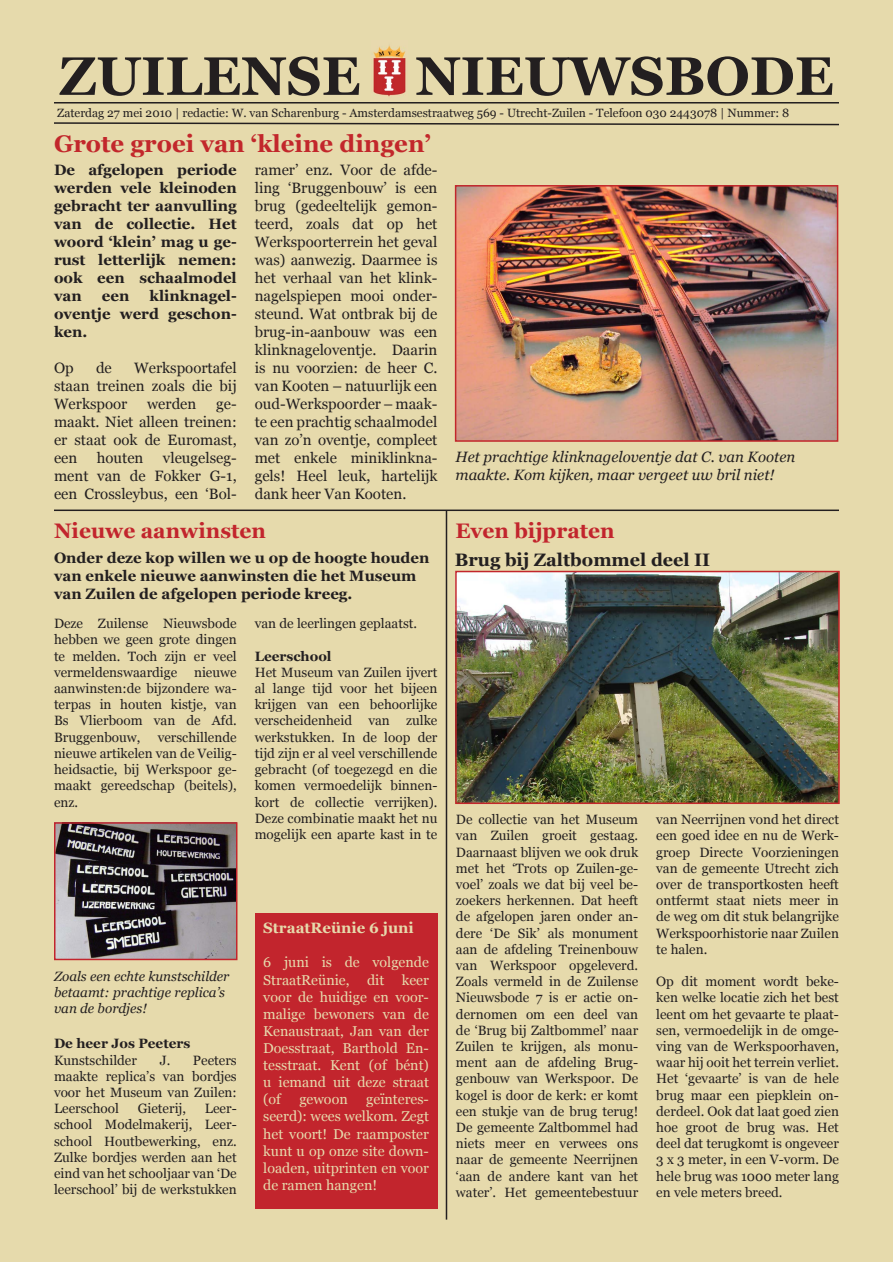
<style>
.page{position:relative;width:893px;height:1263px;background:#fff}
.page>*{position:absolute;margin:0;border:0;box-sizing:border-box;transform-origin:0 0}
.t1{font:700 54px "Georgia";color:#231f20}
.t2{font:700 24px "Georgia";color:#c2272b}
.t3{font:700 21px "Georgia";color:#c2252d}
.t4{font:700 18px "Georgia";color:#231f20}
.t5{font:15px/18px "Georgia";color:#231f20;text-align:justify}
.t6{font:700 15px/18px "Georgia";color:#231f20;text-align:justify}
.t7{font:italic 15px/18px "Georgia";color:#231f20}
.t8{font:700 15px "Georgia";color:#e6daac}
.t9{font:14.25px/17.1px "Georgia";color:#e6daac;text-align:justify}
.t10{font:13.5px/16.2px "Georgia";color:#231f20;text-align:justify}
.t11{font:italic 13.5px/16.2px "Georgia";color:#231f20}
.t12{font:700 13.5px "Georgia";color:#231f20}
.t13{font:12px "Georgia";color:#231f20}
</style>
<div class="page">
<div style="left:0;top:0;width:893px;height:1262px;background:#e6daac"></div>
<img style="left:371px;top:41px;width:37px;height:60px">
<hr style="left:54px;top:102px;width:785px;height:2px;background:#231f20">
<svg style="left:52px;top:122px;width:788px;height:4px;background:#9c9377"></svg>
<img style="left:458px;top:188px;width:377px;height:251px">
<div style="left:455px;top:185px;width:383px;height:257px;border:2px solid #c2272b"></div>
<hr style="left:54px;top:509px;width:785px;height:2px;background:#231f20">
<hr style="left:446px;top:510px;width:1px;height:709px;background:#231f20">
<div style="left:255px;top:913px;width:182px;height:296px;background:#c2252d"></div>
<img style="left:57px;top:825px;width:177px;height:132px">
<div style="left:54px;top:822px;width:183px;height:138px;border:2px solid #c2252d"></div>
<img style="left:458px;top:574px;width:379px;height:227px">
<div style="left:455px;top:571px;width:385px;height:233px;border:2px solid #c2272b"></div>
<p class="t1" style="left:59px;top:41px;width:776px">ZUILENSE NIEUWSBODE</p>
<p class="t13" style="left:57px;top:106px;width:734px">Zaterdag 27 mei 2010 | redactie: W. van Scharenburg - Amsterdamsestraatweg 569 - Utrecht-Zuilen - Telefoon 030 2443078 | Nummer: 8</p>
<p class="t2" style="left:54px;top:128px;width:378px">Grote groei van ‘kleine dingen’</p>
<p class="t6" style="left:54px;top:161px;width:184px">De afgelopen periode werden vele kleinoden gebracht ter aanvulling van de collectie. Het woord ‘klein’ mag u ge&shy;rust letterlijk nemen: ook een schaalmodel van</p>
<p class="t5" style="left:255px;top:161px;width:184px">ramer’ enz. Voor de afde&shy;ling ‘Bruggenbouw’ is een brug (gedeeltelijk gemon&shy;teerd, zoals dat op het Werkspoorterrein het geval was) aanwezig. Daarmee is het verhaal van het klink&shy;nagelspiepen mooi onder&shy;steund. Wat ontbrak bij de brug-in-aanbouw was een klinknageloventje. Daarin is nu voorzien: de heer C. van Kooten – natuurlijk een oud-Werkspoorder – maak&shy;te een prachtig schaalmodel van zo’n oventje, compleet met enkele miniklinkna&shy;gels! Heel leuk, hartelijk dank heer Van Kooten.</p>
<p class="t6" style="left:54px;top:287px;width:184px;text-indent:96px">klinknagel&shy;oventje werd geschon&shy;ken.</p>
<p class="t5" style="left:54px;top:359px;width:21px">Op</p>
<p class="t5" style="left:96px;top:359px;width:17px">de</p>
<p class="t6" style="left:102px;top:287px;width:29px">een</p>
<p class="t5" style="left:54px;top:359px;width:184px;text-indent:80px">Werkspoortafel staan treinen zoals die bij Werkspoor</p>
<p class="t5" style="left:147px;top:395px;width:51px">werden</p>
<p class="t5" style="left:54px;top:395px;width:184px;text-indent:162px">ge&shy;maakt. Niet alleen treinen: er staat ook de Euromast, een</p>
<p class="t7" style="left:455px;top:448px;width:341px">Het prachtige klinknageloventje dat C. van Kooten maakte. Kom kijken, maar vergeet uw bril niet!</p>
<p class="t5" style="left:54px;top:449px;width:184px;text-indent:109px">vleugelseg&shy;ment van de Fokker G-1, een Crossleybus, een ‘Bol-</p>
<p class="t5" style="left:97px;top:449px;width:48px">houten</p>
<p class="t3" style="left:54px;top:517px;width:213px">Nieuwe aanwinsten</p>
<p class="t3" style="left:455px;top:517px;width:161px">Even bijpraten</p>
<p class="t6" style="left:54px;top:549px;width:377px;text-align:left">Onder deze kop willen we u op de hoogte houden van enkele nieuwe aanwinsten die het Museum van Zuilen de afgelopen periode kreeg.</p>
<p class="t10" style="left:54px;top:616px;width:184px">Deze Zuilense Nieuwsbode hebben we geen grote dingen te melden. Toch zijn er veel vermeldenswaardige nieuwe aanwinsten:de bijzondere wa&shy;terpas in houten kistje, van Bs Vlierboom van de Afd.<br>Bruggenbouw,</p>
<p class="t4" style="left:455px;top:548px;width:257px">Brug bij Zaltbommel deel II</p>
<p class="t10" style="left:255px;top:616px;width:164px">van de leerlingen geplaatst.</p>
<p class="t12" style="left:255px;top:647px;width:78px">Leerschool</p>
<p class="t10" style="left:255px;top:664px;width:184px">Het Museum van Zuilen ijvert al lange tijd voor het bijeen krijgen van een behoorlijke verscheidenheid van zulke werkstukken. In de loop der tijd zijn er al veel verschillende gebracht (of toegezegd en die komen vermoedelijk binnen&shy;kort de collectie verrijken).<br>Deze combinatie maakt het nu mogelijk een aparte kast in te</p>
<p class="t10" style="left:54px;top:729px;width:184px;text-indent:104px">verschillende nieuwe artikelen van de Veilig&shy;heidsactie, bij Werkspoor ge&shy;maakt gereedschap (beitels), enz.</p>
<p class="t10" style="left:456px;top:812px;width:184px">De collectie van het Museum van Zuilen groeit gestaag.<br>Daarnaast blijven we ook druk met het ‘Trots op Zuilen-ge&shy;voel’ zoals we dat bij veel be&shy;zoekers herkennen. Dat heeft de afgelopen jaren onder an&shy;dere ‘De Sik’ als monument aan de afdeling Treinenbouw van Werkspoor opgeleverd.<br>Zoals vermeld in de Zuilense Nieuwsbode 7 is er actie on&shy;dernomen om een deel van de ‘Brug bij Zaltbommel’ naar Zuilen te krijgen, als monu&shy;ment aan de afdeling Brug&shy;genbouw van Werkspoor. De kogel is door de kerk: er komt een stukje van de brug terug!<br>De gemeente Zaltbommel had niets meer en verwees ons naar de gemeente Neerrijnen ‘aan de andere kant van het water’. Het gemeentebestuur</p>
<p class="t10" style="left:656px;top:812px;width:184px">van Neerrijnen vond het direct een goed idee en nu de Werk&shy;groep Directe Voorzieningen van de gemeente Utrecht zich over de transportkosten heeft ontfermt staat niets meer in de weg om dit stuk belangrijke Werkspoorhistorie naar Zuilen te halen.</p>
<p class="t10" style="left:656px;top:974px;width:184px">Op dit moment wordt beke&shy;ken welke locatie zich het best leent om het gevaarte te plaat&shy;sen, vermoedelijk in de omge&shy;ving van de Werkspoorhaven, waar hij ooit het terrein verliet.<br>Het ‘gevaarte’ is van de hele brug maar een piepklein on&shy;derdeel. Ook dat laat goed zien hoe groot de brug was. Het deel dat terugkomt is ongeveer 3 x 3 meter, in een V-vorm. De hele brug was 1000 meter lang en vele meters breed.</p>
<p class="t8" style="left:263px;top:918px;width:152px">StraatReünie 6 juni</p>
<p class="t9" style="left:263px;top:954px;width:167px">6 juni is de volgende StraatReünie, dit keer voor de huidige en voor&shy;malige bewoners van de Kenaustraat, Jan van der Doesstraat, Barthold En&shy;tesstraat. Kent (of bént) u iemand uit deze straat (of</p>
<p class="t11" style="left:54px;top:968px;width:177px">Zoals een echte kunstschilder betaamt: prachtige replica’s van de bordjes!</p>
<p class="t12" style="left:54px;top:1035px;width:138px">De heer Jos Peeters</p>
<p class="t10" style="left:54px;top:1052px;width:85px">Kunstschilder</p>
<p class="t10" style="left:54px;top:1052px;width:184px;text-indent:106px">J. Peeters maakte replica’s van bordjes voor het Museum van Zuilen:<br>Leerschool</p>
<p class="t9" style="left:263px;top:1091px;width:167px;text-indent:103px">geïnteres&shy;seerd): wees welkom. Zegt het voort! De raamposter kunt u op onze site down&shy;loaden, uitprinten en voor de ramen hangen!</p>
<p class="t9" style="left:299px;top:1091px;width:50px">gewoon</p>
<p class="t10" style="left:138px;top:1101px;width:50px">Gieterij,</p>
<p class="t10" style="left:54px;top:1101px;width:184px;text-indent:151px">Leer&shy;school Modelmakerij, Leer&shy;school Houtbewerking, enz.<br>Zulke bordjes werden aan het eind van het schooljaar van ‘De leerschool’ bij de werkstukken</p>
</div>
